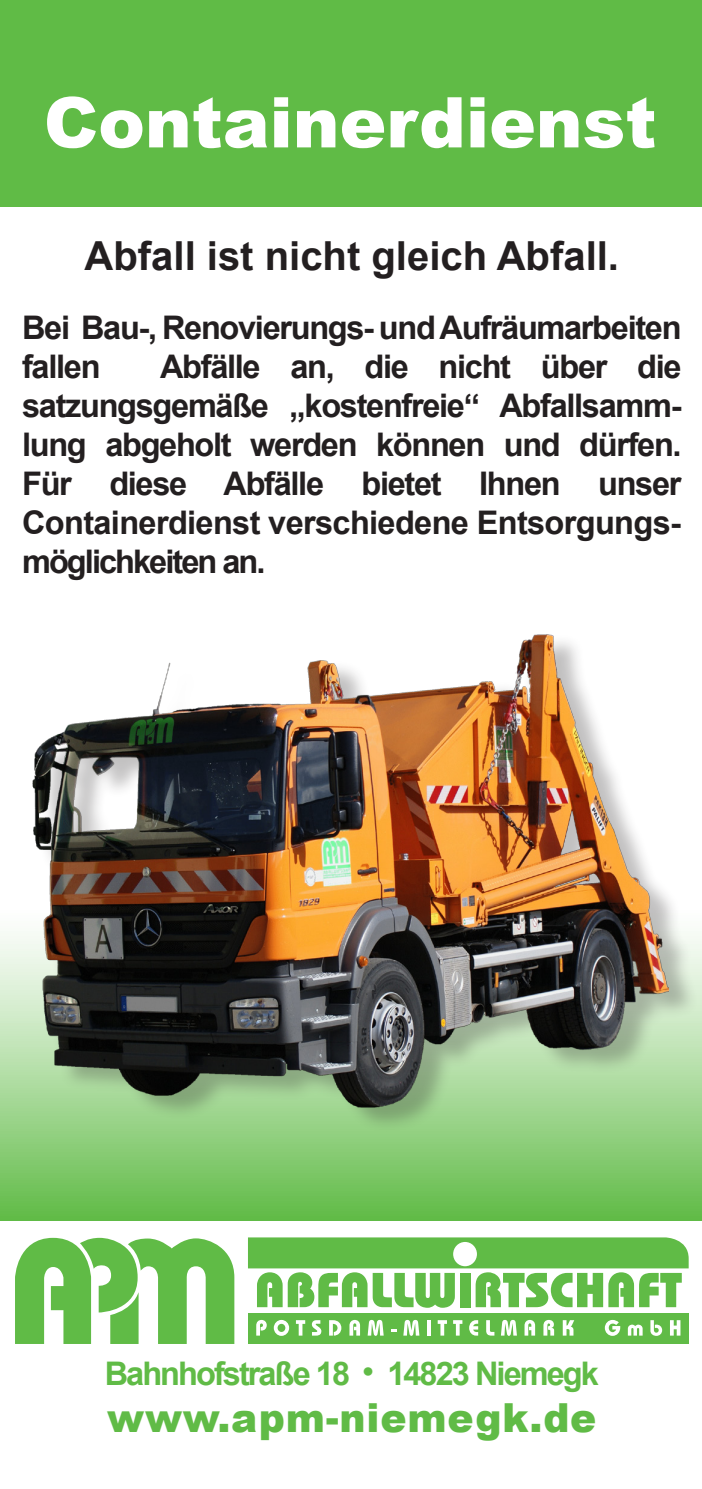
<style>
.page{position:relative;width:702px;height:1489px;background:#fff}
.page>*{position:absolute;margin:0;border:0;box-sizing:border-box;transform-origin:0 0}
.t1{font:900 70px "Arial";color:#fff}
.t2{font:700 40px "Arial";color:#231f20}
.t3{font:900 40px "Arial";letter-spacing:.02em;color:#60bb46}
.t4{font:700 32.5px/39px "Arial";letter-spacing:-.04em;color:#231f20}
.t5{font:700 32.5px "Arial";letter-spacing:-.06em;color:#60bb46}
</style>
<div class="page">
<svg style="left:0;top:933px;width:702px;height:287px"></svg>
<div style="left:36px;top:633px;width:662px;height:498px;background:#231f20;opacity:.28"></div>
<img style="left:31px;top:633px;width:637px;height:475px">
<svg style="left:15px;top:1237px;width:219px;height:106px"></svg>
<svg style="left:248px;top:1237px;width:440px;height:70px"></svg>
<div style="left:248px;top:1312px;width:440px;height:31px;background:#60bb46"></div>
<svg style="left:256px;top:1319px;width:11px;height:16px"></svg>
<svg style="left:274px;top:1319px;width:15px;height:16px"></svg>
<svg style="left:296px;top:1320px;width:9px;height:15px"></svg>
<svg style="left:312px;top:1320px;width:9px;height:15px"></svg>
<svg style="left:329px;top:1320px;width:12px;height:15px"></svg>
<svg style="left:349px;top:1319px;width:11px;height:16px"></svg>
<svg style="left:367px;top:1319px;width:16px;height:16px"></svg>
<svg style="left:403px;top:1319px;width:16px;height:16px"></svg>
<hr style="left:427px;top:1319px;width:3px;height:16px;background:#fff">
<svg style="left:437px;top:1320px;width:10px;height:15px"></svg>
<svg style="left:453px;top:1320px;width:9px;height:15px"></svg>
<svg style="left:469px;top:1320px;width:9px;height:15px"></svg>
<svg style="left:486px;top:1320px;width:8px;height:15px"></svg>
<svg style="left:501px;top:1320px;width:16px;height:15px"></svg>
<svg style="left:524px;top:1319px;width:11px;height:16px"></svg>
<svg style="left:543px;top:1319px;width:11px;height:16px"></svg>
<svg style="left:562px;top:1320px;width:12px;height:15px"></svg>
<svg style="left:604px;top:1319px;width:16px;height:16px"></svg>
<svg style="left:627px;top:1324px;width:15px;height:11px"></svg>
<svg style="left:650px;top:1320px;width:12px;height:15px"></svg>
<svg style="left:670px;top:1320px;width:10px;height:15px"></svg>
<div style="left:0;top:0;width:702px;height:207px;background:#60bb46"></div>
<h1 class="t1" style="left:44px;top:72px;width:614px">Containerdienst</h1>
<p class="t2" style="left:85px;top:229px;width:536px">Abfall ist nicht gleich Abfall.</p>
<p class="t4" style="left:22px;top:309px;width:661px">Bei Bau-, Renovierungs- und Aufräumarbeiten fallen</p>
<p class="t4" style="left:22px;top:348px;width:661px;text-align:justify;text-indent:138px">Abfälle an, die nicht über die satzungsgemäße „kostenfreie“ Abfallsamm&shy;lung abgeholt werden können und dürfen.<br>Für diese Abfälle bietet Ihnen unser Containerdienst verschiedene Entsorgungs&shy;möglichkeiten an.</p>
<p class="t5" style="left:105px;top:1351px;width:495px">Bahnhofstraße 18 <sup>●</sup> 14823 Niemegk</p>
<p class="t3" style="left:107px;top:1388px;width:490px">www.apm-niemegk.de</p>
</div>
